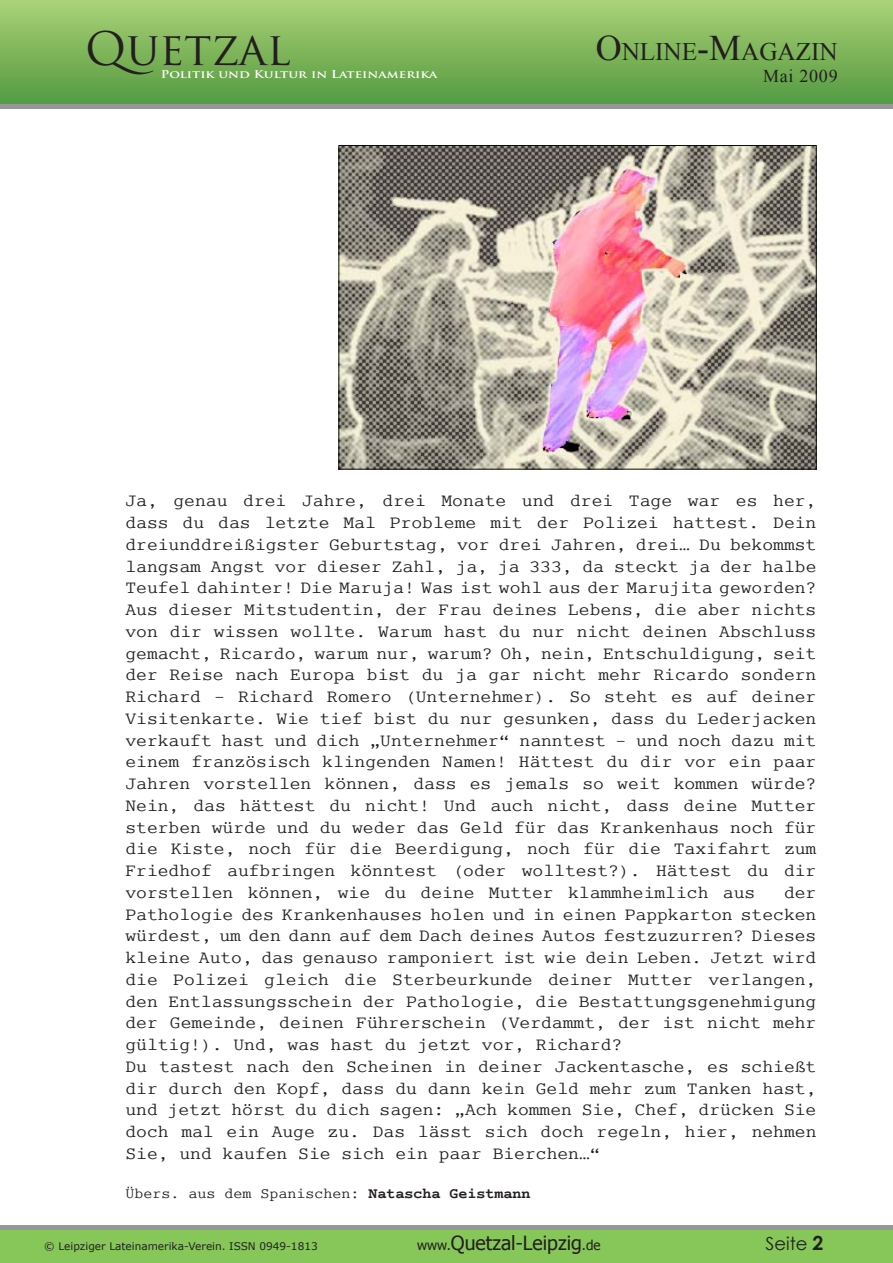
<style>
.page{position:relative;width:893px;height:1263px;background:#fff}
.page>*{position:absolute;margin:0;border:0;box-sizing:border-box;transform-origin:0 0}
.t1{font:45px "Trajan Pro";color:#231f20}
.t2{font:25.2px "Times New Roman";color:#231f20}
.t3{font:19.5px "Tahoma";color:#231f20}
.t4{font:18px/21.8px "Cumberland";color:#231f20;text-align:justify}
.t5{font:18px "Times New Roman";letter-spacing:.04em;color:#231f20}
.t6{font:18px "Century Gothic";color:#231f20}
.t7{font:15px "Cumberland";color:#231f20}
.t8{font:10.5px "Verdana";color:#231f20}
.t9{font:700 10.5px "Trajan Pro";color:#fff;scale:1.24 1}
.s1{font-size:36px}
.s2{font-weight:700}
.s3{font-size:13.5px}
</style>
<div class="page">
<div style="left:0;top:1px;width:893px;height:103px;background:linear-gradient(to bottom,#aad177,#539a41)"></div>
<div style="left:0;top:104px;width:893px;height:5px;background:#979797"></div>
<hr style="left:0;top:1225px;width:893px;height:4px;background:#979797">
<div style="left:0;top:1230px;width:893px;height:33px;background:#87c659"></div>
<img style="left:341px;top:147px;width:473px;height:320px">
<div style="left:339px;top:145px;width:477px;height:324px;border:1px solid #070e05"></div>
<p class="t1" style="left:85px;top:20px;width:207px">QUETZAL</p>
<p class="t9" style="left:161px;top:68px;width:225px">Politik und Kultur in Lateinamerika</p>
<p class="t2" style="left:596px;top:35px;width:244px"><span class="s1">O</span>NLINE<span class="s1">-M</span>AGAZIN</p>
<p class="t5" style="left:763px;top:64px;width:76px">MAI 2009</p>
<p class="t4" style="left:125px;top:490px;width:692px">Ja, genau drei Jahre, drei Monate und drei Tage war es her, dass du das letzte Mal Probleme mit der Polizei hattest. Dein dreiunddreißigster Geburtstag, vor drei Jahren, drei… Du bekommst langsam Angst vor dieser Zahl, ja, ja 333, da steckt ja der halbe Teufel dahinter! Die Maruja! Was ist wohl aus der Marujita geworden?<br>Aus dieser Mitstudentin, der Frau deines Lebens, die aber nichts von dir wissen wollte. Warum hast du nur nicht deinen Abschluss gemacht, Ricardo, warum nur, warum? Oh, nein, Entschuldigung, seit der Reise nach Europa bist du ja gar nicht mehr Ricardo sondern Richard – Richard Romero (Unternehmer). So steht es auf deiner Visitenkarte. Wie tief bist du nur gesunken, dass du Lederjacken verkauft hast und dich „Unternehmer“ nanntest – und noch dazu mit einem französisch klingenden Namen! Hättest du dir vor ein paar Jahren vorstellen können, dass es jemals so weit kommen würde?<br>Nein, das hättest du nicht! Und auch nicht, dass deine Mutter sterben würde und du weder das Geld für das Krankenhaus noch für die Kiste, noch für die Beerdigung, noch für die Taxifahrt zum Friedhof aufbringen könntest (oder wolltest?). Hättest du dir vorstellen können, wie du deine Mutter klammheimlich aus</p>
<p class="t4" style="left:125px;top:881px;width:692px;text-indent:659px">der Pathologie des Krankenhauses holen und in einen Pappkarton stecken würdest, um den dann auf dem Dach deines Autos festzuzurren? Dieses kleine Auto, das genauso ramponiert ist wie dein Leben. Jetzt wird die Polizei gleich die Sterbeurkunde deiner Mutter verlangen, den Entlassungsschein der Pathologie, die Bestattungsgenehmigung der Gemeinde, deinen Führerschein (Verdammt, der ist nicht mehr gültig!). Und, was hast du jetzt vor, Richard?</p>
<p class="t4" style="left:125px;top:1055px;width:692px">Du tastest nach den Scheinen in deiner Jackentasche, es schießt dir durch den Kopf, dass du dann kein Geld mehr zum Tanken hast, und jetzt hörst du dich sagen: „Ach kommen Sie, Chef, drücken Sie doch mal ein Auge zu. Das lässt sich doch regeln, hier, nehmen Sie, und kaufen Sie sich ein paar Bierchen…“</p>
<p class="t7" style="left:125px;top:1183px;width:407px">Übers. aus dem Spanischen: <span class="s2">Natascha Geistmann</span></p>
<p class="t8" style="left:44px;top:1239px;width:275px">© Leipziger Lateinamerika-Verein. ISSN 0949-1813</p>
<p class="t3" style="left:417px;top:1230px;width:185px"><span class="s3">www.</span>Quetzal-Leipzig<span class="s3">.de</span></p>
<p class="t6" style="left:766px;top:1231px;width:44px">Seite</p>
</div>
